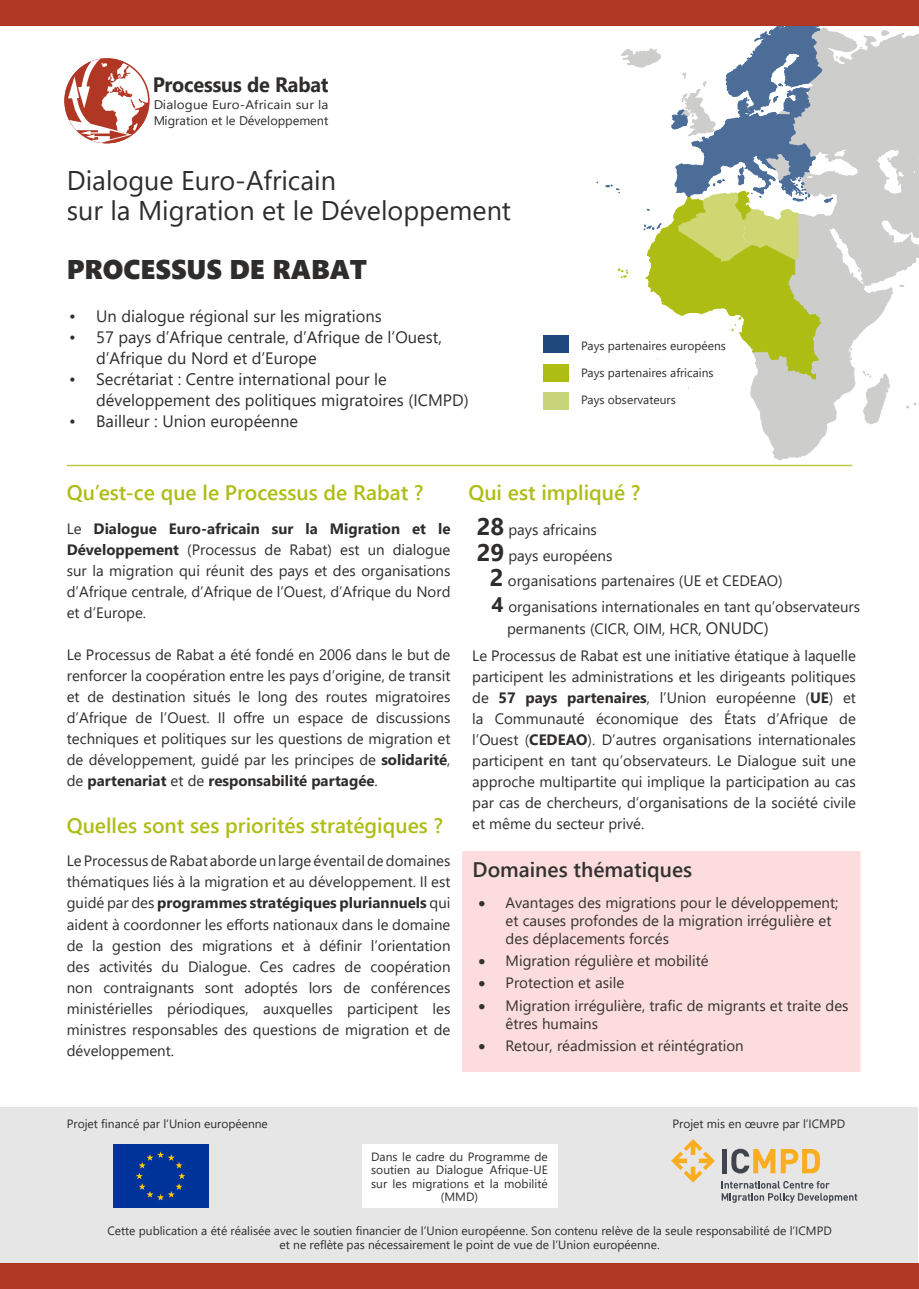
<style>
.page{position:relative;width:919px;height:1289px;background:#fff}
.page>*{position:absolute;margin:0;border:0;box-sizing:border-box;transform-origin:0 0}
.t1{font:27px "Segoe UI";color:#2f2d2c}
.Heading_1{font:27px "Segoe UI Black";color:#2f2d2c}
.Heading_2{font:600 21px "Segoe UI";color:#aebd14}
.t2{font:600 21px "Segoe UI";color:#2f2d2c}
.t3{font:700 20.85px "Segoe UI";letter-spacing:-.005em;color:#2f2d2c;scale:.95 1}
.t4{font:16.5px/21px "Segoe UI";color:#2f2d2c}
.Absatzformat_1{font:15px/21px "Segoe UI";color:#2f2d2c;text-align:justify}
.t5{font:12.45px/15.9px "Segoe UI";letter-spacing:-.005em;color:#2f2d2c;scale:1.08 1}
.Fine_print{font:12px/13.5px "Segoe UI";color:#2f2d2c;text-align:center}
.s1{font-weight:700}
.s2{font-weight:700;font-size:24px}
.s3{font-weight:700;font-size:21px}
.s4{font-size:16.5px}
</style>
<div class="page">
<div style="left:1px;top:1107px;width:917px;height:168px;background:#e6e6e6"></div>
<svg style="left:596px;top:0;width:323px;height:461px"></svg>
<div style="left:0;top:0;width:918px;height:26px;background:#b13725"></div>
<div style="left:0;top:1263px;width:918px;height:25px;background:#b13725"></div>
<svg style="left:64px;top:58px;width:85px;height:85px"></svg>
<div style="left:113px;top:1144px;width:95px;height:64px;background:#039"></div>
<svg style="left:136px;top:1151px;width:49px;height:49px"></svg>
<div style="left:721px;top:1148px;width:5px;height:25px;background:#40444e"></div>
<svg style="left:731px;top:1148px;width:88px;height:25px"></svg>
<svg style="left:721px;top:1181px;width:136px;height:21px"></svg>
<svg style="left:671px;top:1139px;width:43px;height:43px"></svg>
<div style="left:467px;top:856px;width:388px;height:210px;background:#fcdcdc"></div>
<div style="left:462px;top:851px;width:398px;height:220px;border:10px solid #fcdcdc"></div>
<div style="left:361px;top:1144px;width:196px;height:64px;background:#fff"></div>
<div style="left:543px;top:364px;width:25px;height:17px;background:#aebd14"></div>
<div style="left:543px;top:336px;width:25px;height:17px;background:#1f497d"></div>
<div style="left:543px;top:392px;width:25px;height:17px;background:#c7d47a"></div>
<hr style="left:67px;top:465px;width:785px;height:1px;background:#beca43">
<h3 class="t3" style="left:152px;top:65px;width:187px">Processus de Rabat</h3>
<p class="t5" style="left:153px;top:96px;width:164px">Dialogue Euro-Africain sur la<br>Migration et le Développement</p>
<p class="t1" style="left:67px;top:155px;width:271px">Dialogue Euro-Africain</p>
<p class="t1" style="left:67px;top:185px;width:446px">sur la Migration et le Développement</p>
<p class="Heading_1" style="left:67px;top:250px;width:302px">PROCESSUS DE RABAT</p>
<p class="t4" style="left:69px;top:304px;width:314px">• Un dialogue régional sur les migrations</p>
<p class="t4" style="left:96px;top:325px;width:347px;text-indent:-27px">• 57 pays d’Afrique centrale, d’Afrique de l’Ouest, d’Afrique du Nord et d’Europe</p>
<p class="t4" style="left:96px;top:367px;width:374px;text-indent:-27px">• Secrétariat : Centre international pour le développement des politiques migratoires (ICMPD)</p>
<p class="t4" style="left:69px;top:409px;width:231px">• Bailleur : Union européenne</p>
<p class="Fine_print" style="left:581px;top:338px;width:146px">Pays partenaires européens</p>
<p class="Fine_print" style="left:581px;top:365px;width:134px">Pays partenaires africains</p>
<p class="Fine_print" style="left:581px;top:392px;width:96px">Pays observateurs</p>
<p class="Heading_2" style="left:67px;top:473px;width:358px">Qu’est-ce que le Processus de Rabat ?</p>
<p class="Absatzformat_1" style="left:67px;top:517px;width:385px">Le <span class="s1">Dialogue Euro-africain sur la Migration et le Développement</span> (Processus de Rabat) est un dialogue sur la migration qui réunit des pays et des organisations d’Afrique centrale, d’Afrique de l’Ouest, d’Afrique du Nord et d’Europe.</p>
<p class="Absatzformat_1" style="left:67px;top:643px;width:385px">Le Processus de Rabat a été fondé en 2006 dans le but de renforcer la coopération entre les pays d’origine, de transit et de destination situés le long des routes migratoires d’Afrique de l’Ouest. Il offre un espace de discussions techniques et politiques sur les questions de migration et de développement, guidé par les principes de <span class="s1">solidarité</span>, de <span class="s1">partenariat</span> et de <span class="s1">responsabilité partagée</span>.</p>
<p class="Heading_2" style="left:67px;top:805px;width:377px">Quelles sont ses priorités stratégiques ?</p>
<p class="Absatzformat_1" style="left:67px;top:849px;width:385px">Le Processus de Rabat aborde un large éventail de domaines thématiques liés à la migration et au développement. Il est guidé par des <span class="s1">programmes stratégiques pluriannuels</span> qui aident à coordonner les efforts nationaux dans le domaine de la gestion des migrations et à définir l’orientation des activités du Dialogue. Ces cadres de coopération non contraignants sont adoptés lors de conférences ministérielles périodiques, auxquelles participent les ministres responsables des questions de migration et de développement.</p>
<p class="Heading_2" style="left:468px;top:473px;width:173px">Qui est impliqué ?</p>
<p class="Absatzformat_1" style="left:476px;top:518px;width:122px"><span class="s2">28</span> pays africains</p>
<p class="Absatzformat_1" style="left:476px;top:543px;width:137px"><span class="s2">29</span> pays européens</p>
<p class="Absatzformat_1" style="left:490px;top:569px;width:294px"><span class="s2">2</span> organisations partenaires (UE et CEDEAO)</p>
<p class="Absatzformat_1" style="left:491px;top:594px;width:370px"><span class="s3">4</span> organisations internationales en tant qu’observateurs</p>
<p class="Absatzformat_1" style="left:507px;top:617px;width:263px">permanents (CICR, OIM, HCR, <span class="s4">ONUDC)</span></p>
<p class="Absatzformat_1" style="left:472px;top:644px;width:385px">Le Processus de Rabat est une initiative étatique à laquelle participent les administrations et les dirigeants politiques de <span class="s1">57 pays partenaires</span>, l’Union européenne (<span class="s1">UE</span>) et la Communauté économique des États d’Afrique de l’Ouest (<span class="s1">CEDEAO</span>). D’autres organisations internationales participent en tant qu’observateurs. Le Dialogue suit une approche multipartite qui implique la participation au cas par cas de chercheurs, d’organisations de la société civile et même du secteur privé.</p>
<h2 class="t2" style="left:472px;top:849px;width:221px">Domaines thématiques</h2>
<p class="Absatzformat_1" style="left:505px;top:892px;width:334px;line-height:18px;text-align:left;text-indent:-27px">• Avantages des migrations pour le développement; et causes profondes de la migration irrégulière et des déplacements forcés</p>
<p class="Absatzformat_1" style="left:478px;top:948px;width:231px">• Migration régulière et mobilité</p>
<p class="Absatzformat_1" style="left:478px;top:971px;width:147px">• Protection et asile</p>
<p class="Absatzformat_1" style="left:505px;top:994px;width:344px;line-height:18px;text-indent:-27px">• Migration irrégulière, trafic de migrants et traite des êtres humains</p>
<p class="Absatzformat_1" style="left:478px;top:1033px;width:266px">• Retour, réadmission et réintégration</p>
<p class="Fine_print" style="left:67px;top:1116px;width:202px">Projet financé par l‘Union européenne</p>
<p class="Fine_print" style="left:672px;top:1116px;width:174px">Projet mis en œuvre par l’ICMPD</p>
<p class="Fine_print" style="left:371px;top:1148px;width:178px">Dans le cadre du Programme de soutien au Dialogue Afrique-UE sur les migrations et la mobilité (MMD)</p>
<p class="Fine_print" style="left:107px;top:1223px;width:726px">Cette publication a été réalisée avec le soutien financier de l’Union européenne. Son contenu relève de la seule responsabilité de l’ICMPD et ne reflète pas nécessairement le point de vue de l’Union européenne.</p>
</div>
